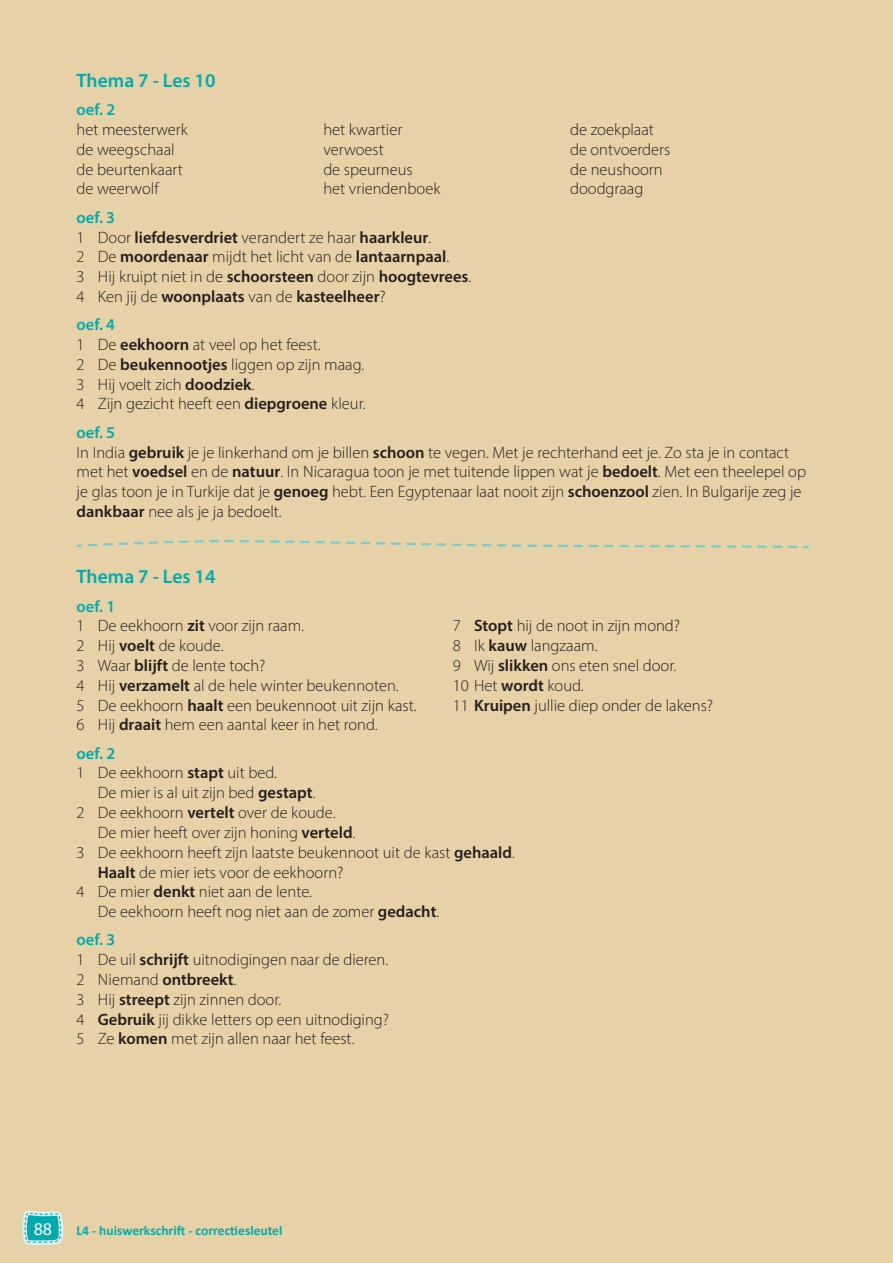
<style>
.page{position:relative;width:893px;height:1263px;background:#e7d1a6}
.page>*{position:absolute;margin:0;border:0;box-sizing:border-box;transform-origin:0 0}
.t1{font:600 19.5px "Myriad Pro";color:#00aaad}
.t2{font:18px "Myriad Pro";color:#fff}
.t3{font:300 16.5px/19.8px "Myriad Pro";color:#231f20}
.t4{font:600 16.5px/19.8px "Myriad Pro";color:#231f20}
.t5{font:600 16.5px "Myriad Pro";color:#00aaad}
.t6{font:700 13.5px "Calibri";color:#00aaad}
.s1{color:#00aaad}
.s2{font-weight:300}
.s3{font-weight:600;color:#00aaad}
.s4{font-weight:600}
</style>
<div class="page">
<svg style="left:22px;top:1210px;width:42px;height:35px"></svg>
<svg style="left:76px;top:540px;width:732px;height:8px"></svg>
<p class="t1" style="left:77px;top:68px;width:140px">Thema 7 - Les 10</p>
<p class="t5" style="left:77px;top:99px;width:40px">oef. 2</p>
<p class="t3" style="left:77px;top:119px;width:113px">het meesterwerk de weegschaal de beurtenkaart de weerwolf</p>
<p class="t3" style="left:323px;top:119px;width:118px">het kwartier verwoest<br>de speurneus<br>het vriendenboek</p>
<p class="t3" style="left:570px;top:119px;width:102px">de zoekplaat de ontvoerders de neushoorn doodgraag</p>
<p class="t4" style="left:77px;top:207px;width:396px"><span class="s1">oef. 3<br></span><span class="s2">1 Door</span> liefdesverdriet <span class="s2">verandert ze haar</span> haarkleur<span class="s2">.<br>2 De</span> moordenaar <span class="s2">mijdt het licht van de</span> lantaarnpaal<span class="s2">.<br>3 Hij kruipt niet in de</span> schoorsteen <span class="s2">door zijn</span> hoogtevrees<span class="s2">.<br>4 Ken jij de</span> woonplaats <span class="s2">van de</span> kasteelheer<span class="s2">?</span></p>
<p class="t3" style="left:77px;top:315px;width:291px"><span class="s3">oef. 4<br></span>1 De <span class="s4">eekhoorn</span> at veel op het feest.<br>2 De <span class="s4">beukennootjes</span> liggen op zijn maag.<br>3 Hij voelt zich <span class="s4">doodziek</span>.<br>4 Zijn gezicht heeft een <span class="s4">diepgroene</span> kleur.</p>
<p class="t3" style="left:77px;top:422px;width:731px"><span class="s3">oef. 5<br></span>In India <span class="s4">gebruik</span> je je linkerhand om je billen <span class="s4">schoon</span> te vegen. Met je rechterhand eet je. Zo sta je in contact met het <span class="s4">voedsel</span> en de <span class="s4">natuur</span>. In Nicaragua toon je met tuitende lippen wat je <span class="s4">bedoelt</span>. Met een theelepel op je glas toon je in Turkije dat je <span class="s4">genoeg</span> hebt. Een Egyptenaar laat nooit zijn <span class="s4">schoenzool</span> zien. In Bulgarije zeg je <span class="s4">dankbaar</span> nee als je ja bedoelt.</p>
<p class="t1" style="left:77px;top:564px;width:140px">Thema 7 - Les 14</p>
<p class="t3" style="left:77px;top:596px;width:342px"><span class="s3">oef. 1<br></span>1 De eekhoorn <span class="s4">zit</span> voor zijn raam.<br>2 Hij <span class="s4">voelt</span> de koude.<br>3 Waar <span class="s4">blijft</span> de lente toch?<br>4 Hij <span class="s4">verzamelt</span> al de hele winter beukennoten.<br>5 De eekhoorn <span class="s4">haalt</span> een beukennoot uit zijn kast.<br>6 Hij <span class="s4">draait</span> hem een aantal keer in het rond.</p>
<p class="t3" style="left:453px;top:616px;width:262px">7 <span class="s4">Stopt</span> hij de noot in zijn mond?<br>8 Ik <span class="s4">kauw</span> langzaam.<br>9 Wij <span class="s4">slikken</span> ons eten snel door.<br>10 Het <span class="s4">wordt</span> koud.<br>11 <span class="s4">Kruipen</span> jullie diep onder de lakens?</p>
<p class="t5" style="left:77px;top:743px;width:40px">oef. 2</p>
<p class="t3" style="left:77px;top:763px;width:202px">1 De eekhoorn <span class="s4">stapt</span> uit bed.</p>
<p class="t3" style="left:98px;top:783px;width:219px">De mier is al uit zijn bed <span class="s4">gestapt</span>.</p>
<p class="t3" style="left:77px;top:802px;width:261px">2 De eekhoorn <span class="s4">vertelt</span> over de koude.</p>
<p class="t3" style="left:98px;top:822px;width:259px">De mier heeft over zijn honing <span class="s4">verteld</span>.</p>
<p class="t3" style="left:77px;top:842px;width:440px">3 De eekhoorn heeft zijn laatste beukennoot uit de kast <span class="s4">gehaald</span>.</p>
<p class="t3" style="left:98px;top:862px;width:247px"><span class="s4">Haalt</span> de mier iets voor de eekhoorn?</p>
<p class="t3" style="left:77px;top:882px;width:237px">4 De mier <span class="s4">denkt</span> niet aan de lente.</p>
<p class="t3" style="left:98px;top:901px;width:343px">De eekhoorn heeft nog niet aan de zomer <span class="s4">gedacht</span>.</p>
<p class="t3" style="left:77px;top:930px;width:314px"><span class="s3">oef. 3<br></span>1 De uil <span class="s4">schrijft</span> uitnodigingen naar de dieren.<br>2 Niemand <span class="s4">ontbreekt</span>.<br>3 Hij <span class="s4">streept</span> zijn zinnen door.<br>4 <span class="s4">Gebruik</span> jij dikke letters op een uitnodiging?<br>5 Ze <span class="s4">komen</span> met zijn allen naar het feest.</p>
<p class="t2" style="left:34px;top:1217px;width:20px">88</p>
<p class="t6" style="left:77px;top:1220px;width:207px">L4 - huiswerkschrift - correctiesleutel</p>
</div>
